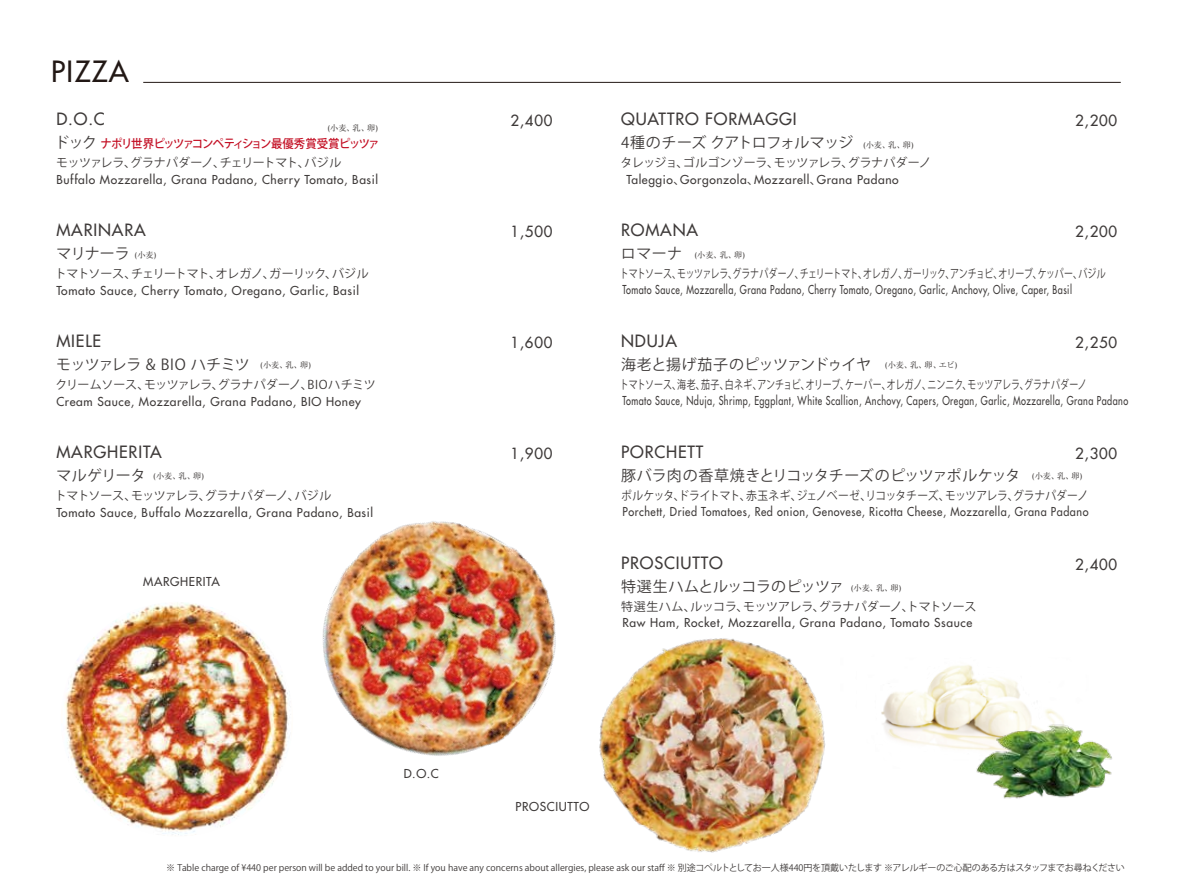
<style>
.page{position:relative;width:1178px;height:893px;background:#fff}
.page>*{position:absolute;margin:0;border:0;box-sizing:border-box;transform-origin:0 0}
.t1{font:500 28.5px "Futura Std";letter-spacing:.05em;color:#221815}
.t2{font:500 16.5px "Futura Std";letter-spacing:.05em;color:#3e3a39}
.t3{font:15px "Koz Go Pr 6 N";letter-spacing:-.025em;color:#3e3a39}
.t4{font:500 15px "Futura Std";letter-spacing:.05em;color:#3e3a39}
.t5{font:15px "Koz Go Pr 6 N";letter-spacing:-.005em;color:#3e3a39}
.t6{font:500 12px "Futura Std";letter-spacing:.05em;color:#3e3a39}
.t7{font:500 12px "Futura Std";letter-spacing:.05em;color:#3e3a39;scale:.75 1}
.t8{font:12px "Koz Go Pr 6 N";letter-spacing:-.03em;color:#3e3a39}
.t9{font:500 12px "Futura Std";letter-spacing:.05em;color:#3e3a39;scale:.9 1}
.t10{font:12px "Koz Go Pr 6 N";letter-spacing:-.03em;color:#3e3a39;scale:.75 1}
.t11{font:12px "Koz Go Pr 6 N";letter-spacing:-.005em;color:#3e3a39;scale:.75 1}
.t12{font:12px "Koz Go Pr 6 N";letter-spacing:-.03em;color:#3e3a39;scale:.9 1}
.t13{font:500 12px "Koz Go Pro";letter-spacing:-.11em;color:#c30e23;scale:.95 1}
.t14{font:12px "Koz Go Pr 6 N";letter-spacing:-.05em;color:#3e3a39}
.t15{font:9px "Koz Go Pro";color:#3e3a39}
.t16{font:8.25px "Ryumin Pro";letter-spacing:-.015em;color:#3e3a39}
.s1{font-family:"Koz Go Pr 6 N";font-weight:400;font-size:15px;color:#3e3a39}
.s2{font-family:"Koz Go Pr 6 N";font-weight:400}
</style>
<div class="page">
<img style="left:612px;top:638px;width:214px;height:215px">
<img style="left:65px;top:602px;width:202px;height:233px">
<img style="left:267px;top:521px;width:345px;height:267px">
<hr style="left:143px;top:82px;width:978px;height:1px;background:#221815">
<img style="left:881px;top:665px;width:180px;height:84px">
<img style="left:969px;top:717px;width:143px;height:82px">
<h1 class="t1" style="left:51px;top:54px;width:79px">PIZZA</h1>
<h2 class="t2" style="left:56px;top:109px;width:50px">D.O.C</h2>
<p class="t16" style="left:328px;top:122px;width:52px">(小麦、乳、卵)</p>
<p class="t4" style="left:510px;top:111px;width:44px">2,400</p>
<h2 class="t2" style="left:621px;top:109px;width:177px">QUATTRO FORMAGGI</h2>
<p class="t4" style="left:1075px;top:111px;width:44px">2,200</p>
<p class="t13" style="left:55px;top:136px;width:343px"><span class="s1">ドック</span> ナポリ世界ピッツァコンペティション最優秀賞受賞ピッツァ</p>
<p class="t3" style="left:621px;top:134px;width:234px">4種のチーズ クアトロフォルマッジ</p>
<p class="t16" style="left:863px;top:139px;width:52px">(小麦、乳、卵)</p>
<p class="t8" style="left:56px;top:156px;width:286px">モッツァレラ、グラナパダーノ、チェリートマト、バジル</p>
<p class="t8" style="left:620px;top:156px;width:312px">タレッジョ、ゴルゴンゾーラ、モッツァレラ、グラナパダーノ</p>
<p class="t6" style="left:56px;top:172px;width:323px">Buffalo Mozzarella, Grana Padano, Cherry Tomato, Basil</p>
<p class="t6" style="left:626px;top:172px;width:274px">Taleggio<span class="s2">、</span>Gorgonzola<span class="s2">、</span>Mozzarell<span class="s2">、</span>Grana Padano</p>
<h2 class="t2" style="left:56px;top:220px;width:91px">MARINARA</h2>
<p class="t4" style="left:510px;top:222px;width:44px">1,500</p>
<h2 class="t2" style="left:621px;top:220px;width:78px">ROMANA</h2>
<p class="t4" style="left:1075px;top:222px;width:44px">2,200</p>
<p class="t3" style="left:56px;top:245px;width:75px">マリナーラ</p>
<p class="t16" style="left:135px;top:248px;width:23px">(小麦)</p>
<p class="t3" style="left:621px;top:245px;width:63px">ロマーナ</p>
<p class="t16" style="left:695px;top:248px;width:52px">(小麦、乳、卵)</p>
<p class="t14" style="left:55px;top:267px;width:315px">トマトソース、チェリートマト、オレガノ、ガーリック、バジル</p>
<p class="t10" style="left:620px;top:267px;width:649px">トマトソース、モッツァレラ、グラナパダーノ、チェリートマト、オレガノ、ガーリック、アンチョビ、オリーブ、ケッパー、バジル</p>
<p class="t6" style="left:56px;top:283px;width:304px">Tomato Sauce, Cherry Tomato, Oregano, Garlic, Basil</p>
<p class="t7" style="left:622px;top:282px;width:601px">Tomato Sauce, Mozzarella, Grana Padano, Cherry Tomato, Oregano, Garlic, Anchovy, Olive, Caper, Basil</p>
<h2 class="t2" style="left:56px;top:331px;width:46px">MIELE</h2>
<p class="t4" style="left:510px;top:333px;width:44px">1,600</p>
<h2 class="t2" style="left:621px;top:331px;width:57px">NDUJA</h2>
<p class="t4" style="left:1075px;top:333px;width:44px">2,250</p>
<p class="t3" style="left:56px;top:356px;width:195px">モッツァレラ &amp; BIO ハチミツ</p>
<p class="t16" style="left:261px;top:358px;width:52px">(小麦、乳、卵)</p>
<p class="t3" style="left:621px;top:356px;width:252px">海老と揚げ茄子のピッツァンドゥイヤ</p>
<p class="t16" style="left:885px;top:358px;width:74px">(小麦、乳、卵、エビ)</p>
<p class="t8" style="left:56px;top:378px;width:322px">クリームソース、モッツァレラ、グラナパダーノ、BIOハチミツ</p>
<p class="t11" style="left:620px;top:378px;width:624px">トマトソース、海老、茄子、白ネギ、アンチョビ、オリーブ、ケーパー、オレガノ、ニンニク、モッツアレラ、グラナパダーノ</p>
<p class="t6" style="left:56px;top:394px;width:306px">Cream Sauce, Mozzarella, Grana Padano, BIO Honey</p>
<p class="t7" style="left:622px;top:393px;width:676px">Tomato Sauce, Nduja, Shrimp, Eggplant, White Scallion, Anchovy, Capers, Oregan, Garlic, Mozzarella, Grana Padano</p>
<h2 class="t2" style="left:56px;top:442px;width:107px">MARGHERITA</h2>
<p class="t4" style="left:510px;top:444px;width:44px">1,900</p>
<h2 class="t2" style="left:621px;top:442px;width:84px">PORCHETT</h2>
<p class="t4" style="left:1075px;top:444px;width:44px">2,300</p>
<p class="t3" style="left:56px;top:467px;width:91px">マルゲリータ</p>
<p class="t16" style="left:154px;top:469px;width:52px">(小麦、乳、卵)</p>
<p class="t5" style="left:621px;top:467px;width:401px">豚バラ肉の香草焼きとリコッタチーズのピッツァポルケッタ</p>
<p class="t16" style="left:1032px;top:469px;width:52px">(小麦、乳、卵)</p>
<p class="t8" style="left:55px;top:489px;width:278px">トマトソース、モッツァレラ、グラナパダーノ、バジル</p>
<p class="t12" style="left:621px;top:489px;width:520px">ポルケッタ、ドライトマト、赤玉ネギ、ジェノベーゼ、リコッタチーズ、モッツアレラ、グラナパダーノ</p>
<p class="t6" style="left:56px;top:505px;width:318px">Tomato Sauce, Buffalo Mozzarella, Grana Padano, Basil</p>
<p class="t9" style="left:622px;top:504px;width:519px">Porchett, Dried Tomatoes, Red onion, Genovese, Ricotta Cheese, Mozzarella, Grana Padano</p>
<h2 class="t2" style="left:621px;top:553px;width:103px">PROSCIUTTO</h2>
<p class="t4" style="left:1075px;top:555px;width:44px">2,400</p>
<p class="t6" style="left:143px;top:574px;width:78px">MARGHERITA</p>
<p class="t3" style="left:621px;top:578px;width:224px">特選生ハムとルッコラのピッツァ</p>
<p class="t16" style="left:851px;top:582px;width:52px">(小麦、乳、卵)</p>
<p class="t8" style="left:621px;top:600px;width:357px">特選生ハム、ルッコラ、モッツアレラ、グラナパダーノ、トマトソース</p>
<p class="t6" style="left:622px;top:615px;width:351px">Raw Ham, Rocket, Mozzarella, Grana Padano, Tomato Ssauce</p>
<p class="t6" style="left:404px;top:766px;width:37px">D.O.C</p>
<p class="t6" style="left:515px;top:799px;width:75px">PROSCIUTTO</p>
<p class="t15" style="left:166px;top:862px;width:960px">※ Table charge of ¥440 per person will be added to your bill. ※ If you have any concerns about allergies, please ask our staff ※ 別途コペルトとしてお一人様440円を頂戴いたします ※アレルギーのご心配のある方はスタッフまでお尋ねください</p>
</div>
